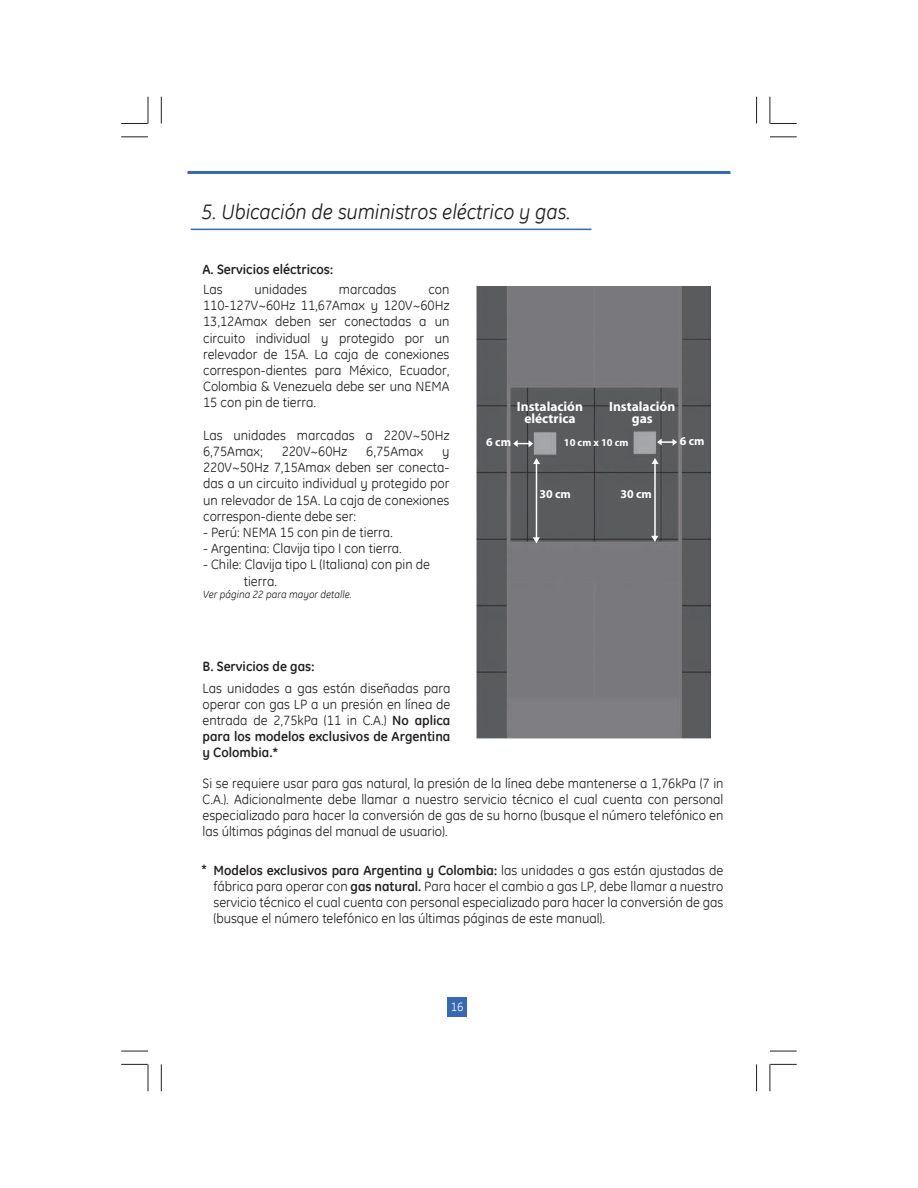
<style>
.page{position:relative;width:918px;height:1188px;background:#fff}
.page>*{position:absolute;margin:0;border:0;box-sizing:border-box;transform-origin:0 0}
.t1{font:italic 21px "GE Inspira";letter-spacing:-.005em;color:#231f20}
.t2{font:13.5px/16.2px "GE Inspira";color:#231f20;text-align:justify}
.t3{font:700 13.5px "GE Inspira";color:#231f20}
.t4{font:700 13.5px/12px "Myriad";color:#fff;text-align:center}
.t5{font:700 13.5px "GE Inspira";color:#231f20;scale:.93 1}
.t6{font:700 12px "Myriad";color:#fff}
.t7{font:12px "GE Inspira";color:#fff}
.t8{font:italic 10.5px "GE Inspira";color:#231f20}
.t9{font:700 10.5px "Myriad";color:#fff}
.s1{font-weight:700}
</style>
<div class="page">
<svg style="left:770px;top:136px;width:27px;height:2px"></svg>
<svg style="left:770px;top:1051px;width:27px;height:1px"></svg>
<svg style="left:121px;top:136px;width:27px;height:2px"></svg>
<svg style="left:121px;top:1051px;width:27px;height:1px"></svg>
<svg style="left:756px;top:97px;width:1px;height:27px"></svg>
<svg style="left:769px;top:97px;width:28px;height:27px"></svg>
<svg style="left:756px;top:1064px;width:1px;height:27px"></svg>
<svg style="left:769px;top:1064px;width:28px;height:27px"></svg>
<svg style="left:161px;top:97px;width:1px;height:27px"></svg>
<svg style="left:121px;top:97px;width:28px;height:27px"></svg>
<svg style="left:161px;top:1064px;width:1px;height:27px"></svg>
<svg style="left:121px;top:1064px;width:28px;height:27px"></svg>
<hr style="left:187px;top:171px;width:544px;height:3px;background:#3769b3">
<div style="left:448px;top:998px;width:19px;height:19px;background:#3769b3"></div>
<img style="left:476px;top:286px;width:234px;height:452px">
<svg style="left:513px;top:440px;width:20px;height:7px"></svg>
<svg style="left:533px;top:537px;width:7px;height:6px"></svg>
<svg style="left:533px;top:458px;width:7px;height:6px"></svg>
<hr style="left:536px;top:464px;width:1px;height:74px;background:#fff">
<hr style="left:191px;top:229px;width:400px;height:1px;background:#3769b3">
<svg style="left:657px;top:438px;width:20px;height:8px"></svg>
<svg style="left:651px;top:536px;width:7px;height:6px"></svg>
<svg style="left:652px;top:458px;width:7px;height:6px"></svg>
<hr style="left:654px;top:464px;width:2px;height:74px;background:#fff">
<h1 class="t1" style="left:201px;top:199px;width:371px">5. Ubicación de suministros eléctrico y gas.</h1>
<p class="t3" style="left:202px;top:260px;width:132px">A. Servicios eléctricos:</p>
<p class="t2" style="left:203px;top:281px;width:21px">Las</p>
<p class="t2" style="left:255px;top:281px;width:54px">unidades</p>
<p class="t2" style="left:339px;top:281px;width:59px">marcadas</p>
<p class="t2" style="left:203px;top:281px;width:248px;text-indent:225px">con 110-127V~60Hz 11,67Amax y 120V~60Hz 13,12Amax deben ser conectadas a un circuito individual y protegido por un relevador de 15A. La caja de conexiones correspon-dientes para México, Ecuador, Colombia &amp; Venezuela debe ser una NEMA 15 con pin de tierra.</p>
<p class="t2" style="left:203px;top:427px;width:248px">Las unidades marcadas a 220V~50Hz<br>6,75Amax;</p>
<p class="t2" style="left:282px;top:443px;width:67px">220V~60Hz</p>
<p class="t2" style="left:366px;top:443px;width:58px">6,75Amax</p>
<p class="t2" style="left:203px;top:443px;width:248px;text-indent:239px">y 220V~50Hz 7,15Amax deben ser conecta&shy;das a un circuito individual y protegido por un relevador de 15A. La caja de conexiones correspon-diente debe ser:</p>
<p class="t2" style="left:203px;top:524px;width:191px">- Perú: NEMA 15 con pin de tierra.</p>
<p class="t2" style="left:203px;top:540px;width:200px">- Argentina: Clavija tipo I con tierra.</p>
<p class="t2" style="left:244px;top:556px;width:188px;text-indent:-41px">- Chile: Clavija tipo L (Italiana) con pin de tierra.</p>
<p class="t8" style="left:203px;top:588px;width:150px">Ver página 22 para mayor detalle.</p>
<p class="t3" style="left:203px;top:658px;width:113px">B. Servicios de gas:</p>
<p class="t2" style="left:202px;top:680px;width:249px">Las unidades a gas están diseñadas para operar con gas LP a un presión en línea de entrada de 2,75kPa (11 in C.A.) <span class="s1">No aplica para los modelos exclusivos de Argentina y Colombia.*</span></p>
<p class="t4" style="left:517px;top:401px;width:68px">Instalación eléctrica</p>
<p class="t4" style="left:609px;top:401px;width:68px">Instalación gas</p>
<p class="t6" style="left:486px;top:436px;width:26px">6 cm</p>
<p class="t9" style="left:564px;top:437px;width:66px">10 cm x 10 cm</p>
<p class="t6" style="left:540px;top:488px;width:33px">30 cm</p>
<p class="t6" style="left:621px;top:488px;width:33px">30 cm</p>
<p class="t6" style="left:680px;top:435px;width:26px">6 cm</p>
<p class="t2" style="left:202px;top:775px;width:523px">Si se requiere usar para gas natural, la presión de la línea debe mantenerse a 1,76kPa (7 in C.A.). Adicionalmente debe llamar a nuestro servicio técnico el cual cuenta con personal especializado para hacer la conversión de gas de su horno (busque el número telefónico en las últimas páginas del manual de usuario).</p>
<p class="t2" style="left:214px;top:862px;width:512px"><span class="s1">Modelos exclusivos para Argentina y Colombia:</span> las unidades a gas están ajustadas de fábrica para operar con <span class="s1">gas natural.</span> Para hacer el cambio a gas LP, debe llamar a nuestro servicio técnico el cual cuenta con personal especializado para hacer la conversión de gas (busque el número telefónico en las últimas páginas de este manual).</p>
<p class="t5" style="left:201px;top:861px;width:7px">*</p>
<p class="t7" style="left:451px;top:999px;width:14px">16</p>
</div>
